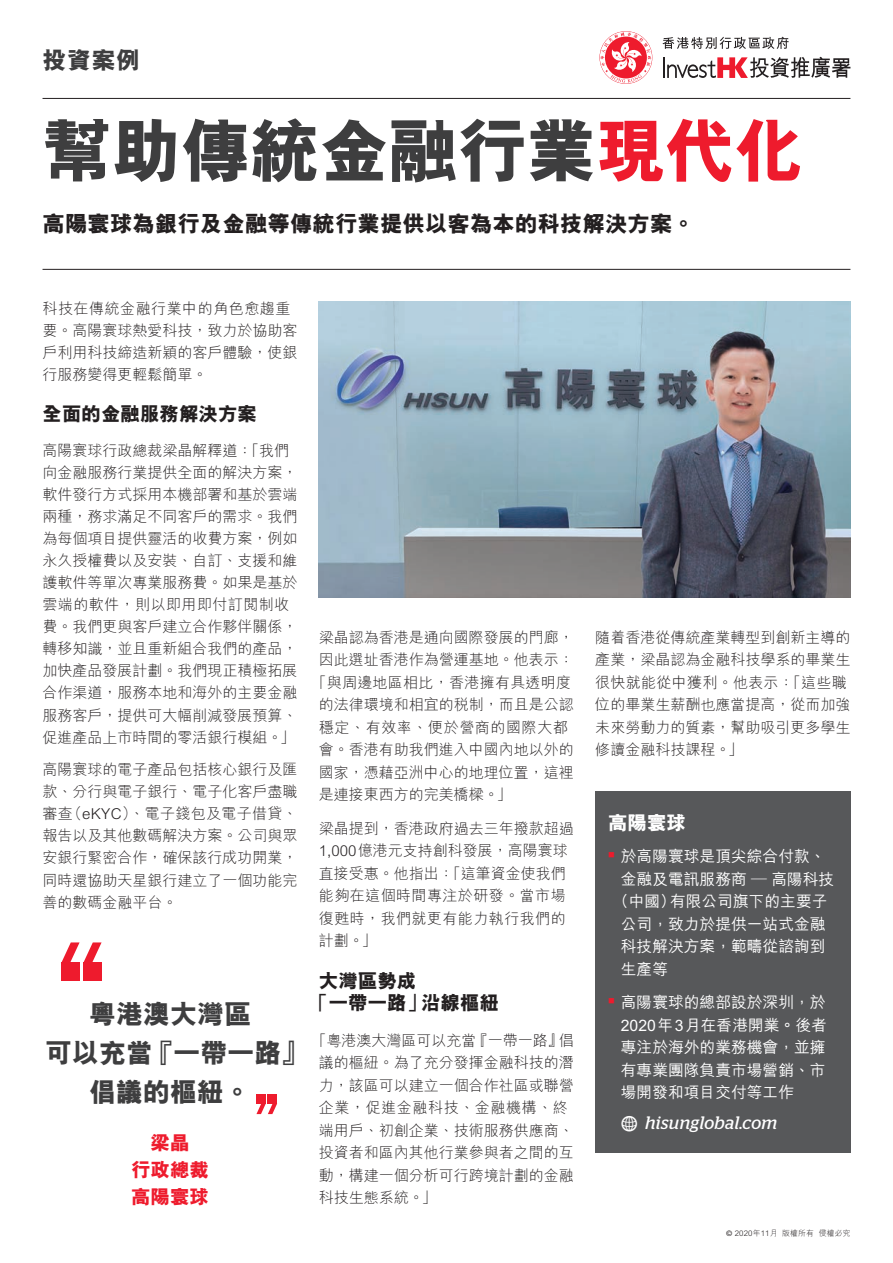
<style>
.page{position:relative;width:893px;height:1263px;background:#fff}
.page>*{position:absolute;margin:0;border:0;box-sizing:border-box;transform-origin:0 0}
.t1{font:800 70.5px "M Hei HK";letter-spacing:-.02em;color:#3e3e3f}
.t2{font:800 27px/39px "M Hei HK";color:#3e3e3f;text-align:center}
.t3{font:800 24px "M Hei HK";color:#3e3e3f}
.t4{font:800 22.5px "M Hei HK";color:#231f20}
.t5{font:800 19.5px/22.5px "M Hei HK";color:#231f20}
.t6{font:800 19.5px/26.7px "M Hei HK";color:#ee1b2d;text-align:center}
.t7{font:800 19.5px "M Hei HK";color:#fff}
.t8{font:italic 18px "Stag";letter-spacing:.02em;color:#fff}
.t9{font:500 15.75px/22.5px "M Hei HK";color:#fff;text-align:justify}
.t10{font:300 15px/22px "M Hei HK";color:#231f20}
.t11{font:300 15px "M Hei HK";letter-spacing:.02em;color:#231f20}
.t12{font:300 15px "M Hei HK";letter-spacing:.04em;color:#231f20}
.t13{font:300 7.8px "M Hei HK";letter-spacing:.02em;color:#231f20}
.s1{color:#ee1b2d}
.s2{font-family:"Modern Pictograms";font-style:normal;font-size:24px}
.s3{font-family:"Frutiger"}
</style>
<div class="page">
<svg style="left:662px;top:37px;width:127px;height:12px"></svg>
<svg style="left:600px;top:32px;width:51px;height:51px"></svg>
<hr style="left:663px;top:57px;width:2px;height:21px;background:#231f20">
<svg style="left:667px;top:57px;width:183px;height:21px"></svg>
<hr style="left:43px;top:98px;width:807px;height:1px;background:#231f20">
<hr style="left:43px;top:269px;width:807px;height:1px;background:#231f20">
<div style="left:595px;top:792px;width:255px;height:361px;background:#57585a"></div>
<div style="left:268px;top:1094px;width:9px;height:9px;background:#ee1b2d"></div>
<div style="left:256px;top:1094px;width:10px;height:9px;background:#ee1b2d"></div>
<svg style="left:256px;top:1103px;width:21px;height:11px"></svg>
<div style="left:61px;top:963px;width:19px;height:18px;background:#ee1b2d"></div>
<div style="left:83px;top:963px;width:19px;height:18px;background:#ee1b2d"></div>
<svg style="left:61px;top:942px;width:41px;height:21px"></svg>
<img style="left:319px;top:301px;width:531px;height:296px">
<h3 class="t3" style="left:43px;top:44px;width:99px">投資案例</h3>
<h1 class="t1" style="left:43px;top:104px;width:763px">幫助傳統金融行業<span class="s1">現代化</span></h1>
<h3 class="t4" style="left:43px;top:209px;width:654px">高陽寰球為銀行及金融等傳統行業提供以客為本的科技解決方案。</h3>
<p class="t10" style="left:43px;top:297px;width:257px">科技在傳統金融行業中的角色愈趨重要。高陽寰球熱愛科技，致力於協助客戶利用科技締造新穎的客戶體驗，使銀行服務變得更輕鬆簡單。</p>
<h3 class="t5" style="left:43px;top:403px;width:216px">全面的金融服務解決方案</h3>
<p class="t10" style="left:43px;top:439px;width:257px">高陽寰球行政總裁梁晶解釋道：「我們向金融服務行業提供全面的解決方案，軟件發行方式採用本機部署和基於雲端兩種，務求滿足不同客戶的需求。我們為每個項目提供靈活的收費方案，例如永久授權費以及安裝、自訂、支援和維護軟件等單次專業服務費。如果是基於雲端的軟件，則以即用即付訂閱制收費。我們更與客戶建立合作夥伴關係，轉移知識，並且重新組合我們的產品，加快產品發展計劃。我們現正積極拓展合作渠道，服務本地和海外的主要金融服務客戶，提供可大幅削減發展預算、促進產品上市時間的零活銀行模組。」</p>
<p class="t10" style="left:43px;top:758px;width:257px;text-align:justify">高陽寰球的電子產品包括核心銀行及匯款、分行與電子銀行、電子化客戶盡職審查（eKYC）、電子錢包及電子借貸、報告以及其他數碼解決方案。公司與眾安銀行緊密合作，確保該行成功開業，同時還協助天星銀行建立了一個功能完善的數碼金融平台。</p>
<h2 class="t2" style="left:45px;top:995px;width:265px">粵港澳大灣區<br>可以充當『一帶一路』倡議的樞紐。</h2>
<h3 class="t6" style="left:131px;top:1130px;width:79px">梁晶<br>行政總裁高陽寰球</h3>
<p class="t10" style="left:319px;top:626px;width:256px">梁晶認為香港是通向國際發展的門廊，</p>
<p class="t10" style="left:319px;top:648px;width:256px">因此選址香港作為營運基地。他表示：</p>
<p class="t11" style="left:311px;top:672px;width:261px">「與周邊地區相比，香港擁有具透明度</p>
<p class="t10" style="left:319px;top:693px;width:256px">的法律環境和相宜的稅制，而且是公認</p>
<p class="t12" style="left:319px;top:717px;width:250px">穩定、有效率、便於營商的國際大都</p>
<p class="t10" style="left:319px;top:738px;width:256px">會。香港有助我們進入中國內地以外的</p>
<p class="t10" style="left:319px;top:761px;width:256px">國家，憑藉亞洲中心的地理位置，這裡</p>
<p class="t10" style="left:319px;top:783px;width:194px">是連接東西方的完美橋樑。」</p>
<p class="t10" style="left:319px;top:816px;width:256px;line-height:22.5px">梁晶提到，香港政府過去三年撥款超過<br>1,000億港元支持創科發展，高陽寰球直接受惠。他指出：「這筆資金使我們能夠在這個時間專注於研發。當市場復甦時，我們就更有能力執行我們的計劃。」</p>
<h3 class="t5" style="left:309px;top:969px;width:192px;text-indent:10px">大灣區勢成<br>「一帶一路」沿線樞紐</h3>
<p class="t10" style="left:319px;top:1028px;width:256px;line-height:22.5px;text-indent:-8px">「粵港澳大灣區可以充當『一帶一路』倡議的樞紐。為了充分發揮金融科技的潛力，該區可以建立一個合作社區或聯營企業，促進金融科技、金融機構、終端用戶、初創企業、技術服務供應商、投資者和區內其他行業參與者之間的互動，構建一個分析可行跨境計劃的金融科技生態系統。」</p>
<p class="t10" style="left:595px;top:626px;width:256px;line-height:22.5px">隨着香港從傳統產業轉型到創新主導的產業，梁晶認為金融科技學系的畢業生很快就能從中獲利。他表示：「這些職位的畢業生薪酬也應當提高，從而加強未來勞動力的質素，幫助吸引更多學生修讀金融科技課程。」</p>
<h3 class="t7" style="left:608px;top:809px;width:79px">高陽寰球</h3>
<p class="t9" style="left:608px;top:844px;width:219px"><sup>■</sup> 於高陽寰球是頂尖綜合付款、</p>
<p class="t9" style="left:621px;top:867px;width:215px">金融及電訊服務商 ─ 高陽科技</p>
<p class="t9" style="left:613px;top:889px;width:216px">（中國）有限公司旗下的主要子</p>
<p class="t9" style="left:621px;top:912px;width:206px">公司，致力於提供一站式金融</p>
<p class="t9" style="left:621px;top:934px;width:206px">科技解決方案，範疇從諮詢到</p>
<p class="t9" style="left:621px;top:957px;width:49px">生產等</p>
<p class="t9" style="left:621px;top:990px;width:208px;text-indent:-13px"><sup>■</sup> 高陽寰球的總部設於深圳，於2020年3月在香港開業。後者專注於海外的業務機會，並擁有專業團隊負責市場營銷、市場開發和項目交付等工作</p>
<p class="t8" style="left:620px;top:1112px;width:159px"><span class="s2">w</span> hisunglobal.com</p>
<p class="t13" style="left:726px;top:1227px;width:126px"><span class="s3">©</span> 2020年11月 版權所有 侵權必究</p>
</div>
